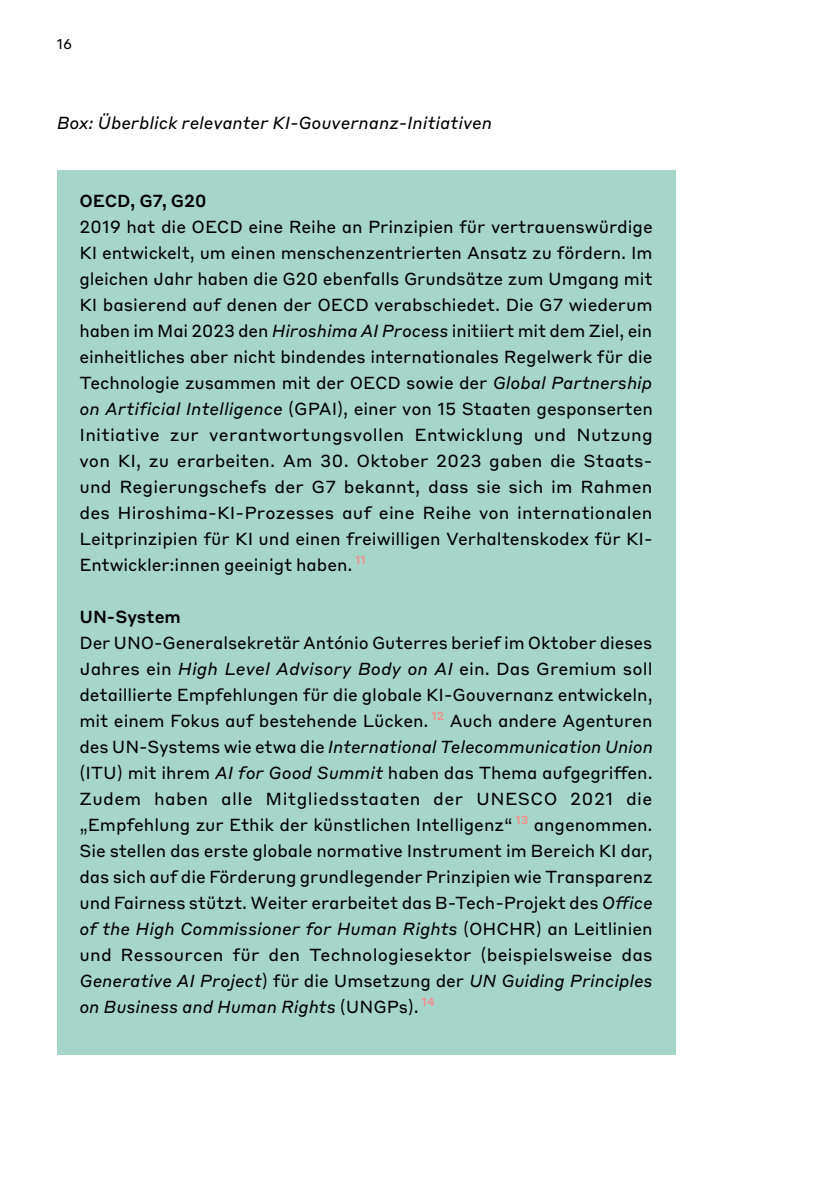
<style>
.page{position:relative;width:840px;height:1191px;background:#fff}
.page>*{position:absolute;margin:0;border:0;box-sizing:border-box;transform-origin:0 0}
.t1{font:17.2px/26px "Styrene B";letter-spacing:-.005em;color:#000;text-align:justify}
.t2{font:italic 17.2px "Styrene B";letter-spacing:-.005em;color:#000}
.t3{font:500 17.2px "Styrene B";letter-spacing:-.005em;color:#000}
.t4{font:14px "Styrene B";color:#000}
.s1{font-style:italic}
</style>
<div class="page">
<div style="left:57px;top:170px;width:618px;height:884px;background:#a5d6c9"></div>
<p class="t4" style="left:57px;top:32px;width:17px">16</p>
<p class="t2" style="left:57px;top:108px;width:436px">Box: Überblick relevanter KI-Gouvernanz-Initiativen</p>
<p class="t3" style="left:79px;top:186px;width:129px">OECD, G7, G20</p>
<p class="t1" style="left:79px;top:212px;width:574px">2019 hat die OECD eine Reihe an Prinzipien für vertrauenswürdige KI entwickelt, um einen menschenzentrierten Ansatz zu fördern. Im gleichen Jahr haben die G20 ebenfalls Grundsätze zum Umgang mit KI basierend auf denen der OECD verabschiedet. Die G7 wiederum haben im Mai 2023 den <span class="s1">Hiroshima AI Process</span> initiiert mit dem Ziel, ein einheitliches aber nicht bindendes internationales Regelwerk für die Technologie zusammen mit der OECD sowie der <span class="s1">Global Partnership on Artificial Intelligence</span> (GPAI), einer von 15 Staaten gesponserten Initiative zur verantwortungsvollen Entwicklung und Nutzung von KI, zu erarbeiten. Am 30. Oktober 2023 gaben die Staats&shy;und Regierungschefs der G7 bekannt, dass sie sich im Rahmen des Hiroshima-KI-Prozesses auf eine Reihe von internationalen Leitprinzipien für KI und einen freiwilligen Verhaltenskodex für KI-Entwickler:innen geeinigt haben. <sup>11</sup></p>
<p class="t3" style="left:79px;top:602px;width:103px">UN-System</p>
<p class="t1" style="left:79px;top:628px;width:574px">Der UNO-Generalsekretär António Guterres berief im Oktober dieses Jahres ein <span class="s1">High Level Advisory Body on AI</span> ein. Das Gremium soll detaillierte Empfehlungen für die globale KI-Gouvernanz entwickeln, mit einem Fokus auf bestehende Lücken. <sup>12</sup> Auch andere Agenturen des UN-Systems wie etwa die <span class="s1">International Telecommunication Union </span>(ITU) mit ihrem <span class="s1">AI for Good Summit</span> haben das Thema aufgegriffen.<br>Zudem haben alle Mitgliedsstaaten der UNESCO 2021 die „Empfehlung zur Ethik der künstlichen Intelligenz“ <sup>13</sup> angenommen.<br>Sie stellen das erste globale normative Instrument im Bereich KI dar, das sich auf die Förderung grundlegender Prinzipien wie Transparenz und Fairness stützt. Weiter erarbeitet das B-Tech-Projekt des <span class="s1">Office of the High Commissioner for Human Rights</span> (OHCHR) an Leitlinien und Ressourcen für den Technologiesektor (beispielsweise das <span class="s1">Generative AI Project</span>) für die Umsetzung der <span class="s1">UN Guiding Principles on Business and Human Rights</span> (UNGPs). <sup>14</sup></p>
</div>
